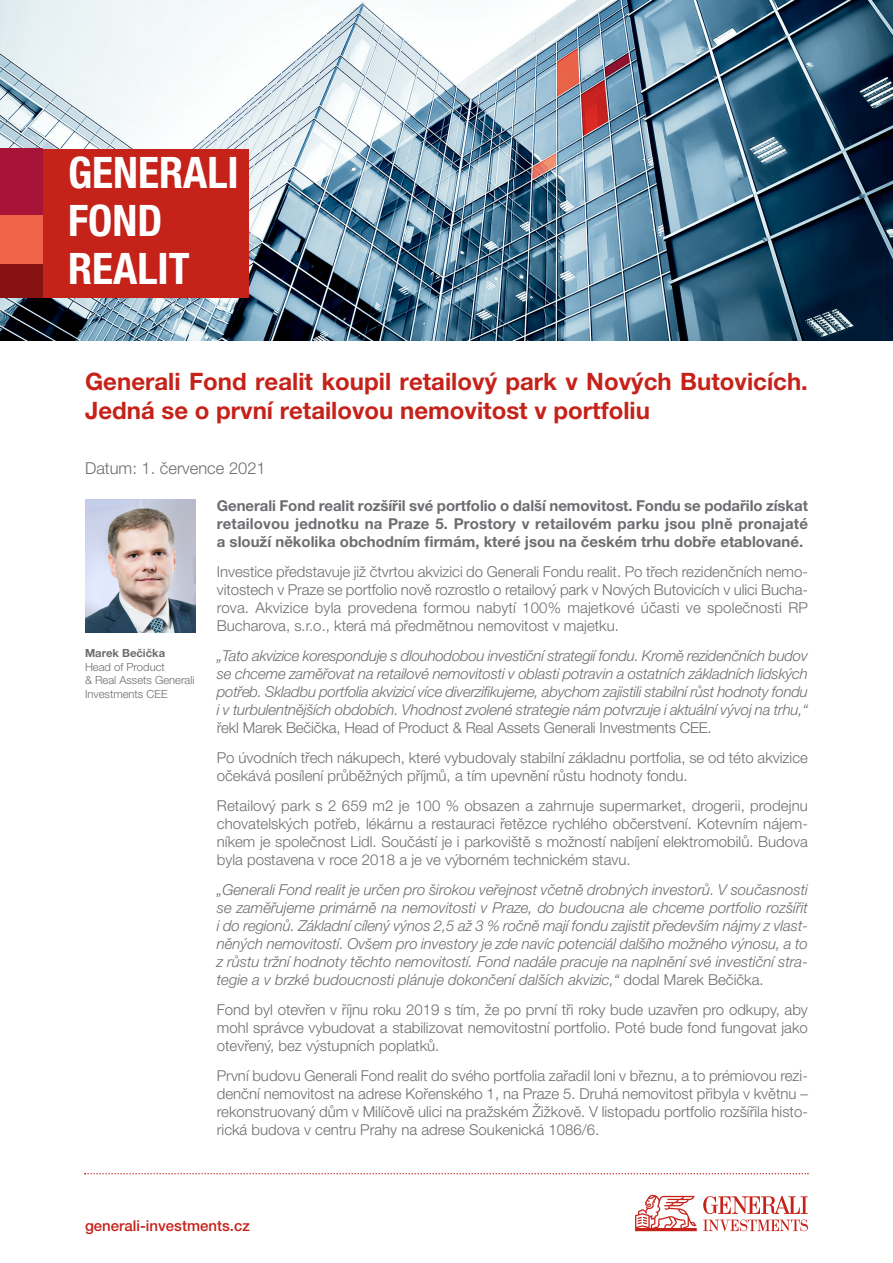
<style>
.page{position:relative;width:893px;height:1263px;background:#fff}
.page>*{position:absolute;margin:0;border:0;box-sizing:border-box;transform-origin:0 0}
.t1{font:700 condensed 43.5px/48px "Helvetica Neue LT Pro";color:#fff}
.t2{font:700 24px/28.8px "Helvetica Neue LT Pro";color:#c5221a}
.t3{font:300 16.5px "Helvetica Neue LT Pro";color:#6c6d70}
.t4{font:300 15px/18px "Helvetica Neue LT Pro";color:#6c6d70;text-align:justify}
.t5{font:italic 300 15px/18px "Helvetica Neue LT Pro";letter-spacing:-.005em;color:#6c6d70;text-align:justify}
.t6{font:700 15px/18px "Helvetica Neue LT Pro";color:#6c6d70;text-align:justify}
.t7{font:500 15px "Helvetica Neue LT Pro";color:#c5221a}
.t8{font:300 11.25px/13.5px "Helvetica Neue LT Pro";color:#6c6d70}
.t9{font:700 11.25px "Helvetica Neue LT Pro";color:#6c6d70}
.s1{font-style:normal}
</style>
<div class="page">
<img style="left:0;top:0;width:893px;height:340px">
<div style="left:0;top:149px;width:249px;height:148px;background:#c5221a"></div>
<div style="left:0;top:149px;width:43px;height:66px;background:#a81437"></div>
<div style="left:0;top:215px;width:43px;height:49px;background:#f16349"></div>
<div style="left:0;top:264px;width:43px;height:33px;background:#861212"></div>
<img style="left:85px;top:499px;width:111px;height:134px">
<svg style="left:635px;top:1195px;width:62px;height:36px"></svg>
<svg style="left:703px;top:1196px;width:105px;height:35px"></svg>
<svg style="left:84px;top:1173px;width:725px;height:1px"></svg>
<h1 class="t1" style="left:68px;top:152px;width:172px">GENERALI<br>FOND<br>REALIT</h1>
<h2 class="t2" style="left:85px;top:369px;width:724px">Generali Fond realit koupil retailový park v Nových Butovicích.<br>Jedná se o první retailovou nemovitost v portfoliu</h2>
<p class="t3" style="left:85px;top:462px;width:182px">Datum: 1. července 2021</p>
<p class="t6" style="left:217px;top:498px;width:593px">Generali Fond realit rozšířil své portfolio o další nemovitost. Fondu se podařilo získat retailovou jednotku na Praze 5. Prostory v retailovém parku jsou plně pronajaté a slouží několika obchodním firmám, které jsou na českém trhu dobře etablované.</p>
<p class="t4" style="left:217px;top:564px;width:593px">Investice představuje již čtvrtou akvizici do Generali Fondu realit. Po třech rezidenčních nemo&shy;vitostech v Praze se portfolio nově rozrostlo o retailový park v Nových Butovicích v ulici Bucha&shy;rova. Akvizice byla provedena formou nabytí 100% majetkové účasti ve společnosti RP Bucharova, s.r.o., která má předmětnou nemovitost v majetku.</p>
<p class="t5" style="left:217px;top:648px;width:593px">„Tato akvizice koresponduje s dlouhodobou investiční strategií fondu. Kromě rezidenčních budov se chceme zaměřovat na retailové nemovitosti v oblasti potravin a ostatních základních lidských potřeb. Skladbu portfolia akvizicí více diverzifikujeme, abychom zajistili stabilní růst hodnoty fondu i v turbulentnějších obdobích. Vhodnost zvolené strategie nám potvrzuje i aktuální vývoj na trhu,“</p>
<p class="t4" style="left:217px;top:714px;width:593px;line-height:30px">řekl Marek Bečička, Head of Product &amp; Real Assets Generali Investments CEE.<br>Po úvodních třech nákupech, které vybudovaly stabilní základnu portfolia, se od této akvizice</p>
<p class="t4" style="left:217px;top:762px;width:593px;line-height:30px">očekává posílení průběžných příjmů, a tím upevnění růstu hodnoty fondu.<br>Retailový park s 2 659 m2 je 100 % obsazen a zahrnuje supermarket, drogerii, prodejnu</p>
<p class="t4" style="left:217px;top:816px;width:593px">chovatelských potřeb, lékárnu a restauraci řetězce rychlého občerstvení. Kotevním nájem&shy;níkem je společnost Lidl. Součástí je i parkoviště s možností nabíjení elektromobilů. Budova byla postavena v roce 2018 a je ve výborném technickém stavu.</p>
<p class="t5" style="left:217px;top:882px;width:593px">„Generali Fond realit je určen pro širokou veřejnost včetně drobných investorů. V současnosti se zaměřujeme primárně na nemovitosti v Praze, do budoucna ale chceme portfolio rozšířit i do regionů. Základní cílený výnos 2,5 až 3 % ročně mají fondu zajistit především nájmy z vlast&shy;něných nemovitostí. Ovšem pro investory je zde navíc potenciál dalšího možného výnosu, a to z růstu tržní hodnoty těchto nemovitostí. Fond nadále pracuje na naplnění své investiční stra&shy;tegie a v brzké budoucnosti plánuje dokončení dalších akvizic,“ <span class="s1">dodal Marek Bečička.</span></p>
<p class="t4" style="left:217px;top:1002px;width:593px">Fond byl otevřen v říjnu roku 2019 s tím, že po první tři roky bude uzavřen pro odkupy, aby mohl správce vybudovat a stabilizovat nemovitostní portfolio. Poté bude fond fungovat jako otevřený, bez výstupních poplatků.</p>
<p class="t4" style="left:217px;top:1068px;width:593px">První budovu Generali Fond realit do svého portfolia zařadil loni v březnu, a to prémiovou rezi&shy;denční nemovitost na adrese Kořenského 1, na Praze 5. Druhá nemovitost přibyla v květnu – rekonstruovaný dům v Milíčově ulici na pražském Žižkově. V listopadu portfolio rozšířila histo&shy;rická budova v centru Prahy na adrese Soukenická 1086/6.</p>
<p class="t9" style="left:85px;top:649px;width:82px">Marek Bečička</p>
<p class="t8" style="left:85px;top:661px;width:111px">Head of Product<br>&amp; Real Assets Generali<br>Investments CEE</p>
<p class="t7" style="left:85px;top:1220px;width:166px">generali-investments.cz</p>
</div>
